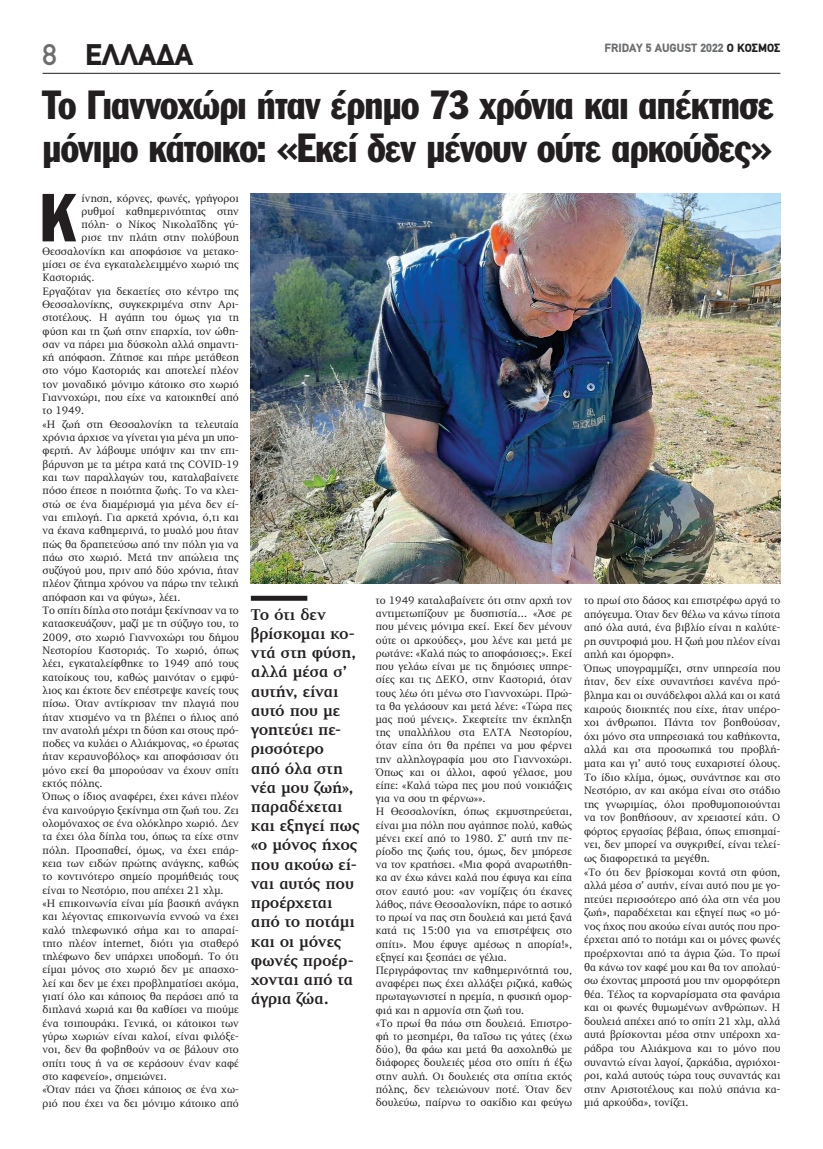
<style>
.page{position:relative;width:823px;height:1149px;background:#fff}
.page>*{position:absolute;margin:0;border:0;box-sizing:border-box;transform-origin:0 0}
.t1{font:66.6px "Franklin Gothic Greek Cond";color:#231f20}
.t2{font:40px/43px "Franklin Gothic Greek Cond";letter-spacing:-.02em;color:#231f20}
.t3{font:900 30px "PF Din Text";color:#231f20}
.t4{font:700 16px/19.2px "PF Diplomat";letter-spacing:-.015em;color:#231f20}
.t5{font:900 12px "PF Din Text";color:#6c6d70}
.t6{font:11px/13.2px "PF Diplomat";color:#231f20}
.s1{font-weight:500;color:#6c6d70}
.s2{color:#231f20}
</style>
<div class="page">
<hr style="left:43px;top:73px;width:737px;height:1px;background:#231f20">
<img style="left:251px;top:193px;width:529px;height:390px">
<div style="left:251px;top:595px;width:56px;height:5px;background:#231f20"></div>
<h3 class="t3" style="left:43px;top:37px;width:152px"><span class="s1">8</span> ΕΛΛΑΔΑ</h3>
<p class="t5" style="left:604px;top:40px;width:177px">FRIDAY 5 AUGUST 2022 <span class="s2">Ο ΚΟΣΜΟΣ</span></p>
<h2 class="t2" style="left:42px;top:83px;width:732px">Το Γιαννοχώρι ήταν έρημο 73 χρόνια και απέκτησε μόνιμο κάτοικο: «Εκεί δεν μένουν ούτε αρκούδες»</h2>
<h1 class="t1" style="left:40px;top:180px;width:38px">Κ</h1>
<p class="t6" style="left:81px;top:192px;width:159px">ίνηση, κόρνες, φωνές, γρήγοροι</p>
<p class="t6" style="left:81px;top:205px;width:159px">ρυθμοί καθημερινότητας στην</p>
<p class="t6" style="left:81px;top:218px;width:159px">πόλη- ο Νίκος Νικολαΐδης γύ-</p>
<p class="t6" style="left:81px;top:231px;width:159px">ρισε την πλάτη στην πολύβουη</p>
<p class="t6" style="left:43px;top:244px;width:198px">Θεσσαλονίκη και αποφάσισε να μετακο-</p>
<p class="t6" style="left:43px;top:258px;width:198px">μίσει σε ένα εγκαταλελειμμένο χωριό της</p>
<p class="t6" style="left:43px;top:271px;width:53px">Καστοριάς.</p>
<p class="t6" style="left:43px;top:284px;width:198px">Εργαζόταν για δεκαετίες στο κέντρο της</p>
<p class="t6" style="left:43px;top:298px;width:198px">Θεσσαλονίκης, συγκεκριμένα στην Αρι-</p>
<p class="t6" style="left:43px;top:311px;width:198px">στοτέλους. Η αγάπη του όμως για τη</p>
<p class="t6" style="left:43px;top:324px;width:198px">φύση και τη ζωή στην επαρχία, τον ώθη-</p>
<p class="t6" style="left:43px;top:338px;width:198px">σαν να πάρει μια δύσκολη αλλά σημαντι-</p>
<p class="t6" style="left:43px;top:351px;width:198px">κή απόφαση. Ζήτησε και πήρε μετάθεση</p>
<p class="t6" style="left:43px;top:364px;width:198px">στο νόμο Καστοριάς και αποτελεί πλέον</p>
<p class="t6" style="left:43px;top:377px;width:198px">τον μοναδικό μόνιμο κάτοικο στο χωριό</p>
<p class="t6" style="left:43px;top:391px;width:198px">Γιαννοχώρι, που είχε να κατοικηθεί από</p>
<p class="t6" style="left:43px;top:404px;width:43px">το 1949.</p>
<p class="t6" style="left:43px;top:417px;width:198px">«Η ζωή στη Θεσσαλονίκη τα τελευταία</p>
<p class="t6" style="left:43px;top:431px;width:198px">χρόνια άρχισε να γίνεται για μένα μη υπο-</p>
<p class="t6" style="left:43px;top:444px;width:198px">φερτή. Αν λάβουμε υπόψιν και την επι-</p>
<p class="t6" style="left:43px;top:457px;width:198px">βάρυνση με τα μέτρα κατά της COVID-19</p>
<p class="t6" style="left:43px;top:471px;width:198px">και των παραλλαγών του, καταλαβαίνετε</p>
<p class="t6" style="left:43px;top:484px;width:198px">πόσο έπεσε η ποιότητα ζωής. Το να κλει-</p>
<p class="t6" style="left:43px;top:497px;width:198px">στώ σε ένα διαμέρισμά για μένα δεν εί-</p>
<p class="t6" style="left:43px;top:510px;width:198px">ναι επιλογή. Για αρκετά χρόνια, ό,τι και</p>
<p class="t6" style="left:43px;top:524px;width:198px">να έκανα καθημερινά, το μυαλό μου ήταν</p>
<p class="t6" style="left:43px;top:537px;width:198px">πώς θα δραπετεύσω από την πόλη για να</p>
<p class="t6" style="left:43px;top:550px;width:198px">πάω στο χωριό. Μετά την απώλεια της</p>
<p class="t6" style="left:43px;top:564px;width:198px">συζύγού μου, πριν από δύο χρόνια, ήταν</p>
<p class="t6" style="left:43px;top:577px;width:197px">πλέον ζήτημα χρόνου να πάρω την τελική</p>
<p class="t6" style="left:43px;top:590px;width:139px">απόφαση και να φύγω», λέει.</p>
<p class="t6" style="left:43px;top:604px;width:198px">Το σπίτι δίπλα στο ποτάμι ξεκίνησαν να το</p>
<p class="t6" style="left:43px;top:617px;width:198px">κατασκευάζουν, μαζί με τη σύζυγο του, το</p>
<p class="t6" style="left:43px;top:630px;width:198px">2009, στο χωριό Γιαννοχώρι του δήμου</p>
<p class="t6" style="left:43px;top:643px;width:198px">Νεστορίου Καστοριάς. Το χωριό, όπως</p>
<p class="t6" style="left:43px;top:657px;width:198px">λέει, εγκαταλείφθηκε το 1949 από τους</p>
<p class="t6" style="left:43px;top:670px;width:198px">κατοίκους του, καθώς μαινόταν ο εμφύ-</p>
<p class="t6" style="left:43px;top:683px;width:198px">λιος και έκτοτε δεν επέστρεψε κανείς τους</p>
<p class="t6" style="left:43px;top:697px;width:198px">πίσω. Όταν αντίκρισαν την πλαγιά που</p>
<p class="t6" style="left:43px;top:710px;width:198px">ήταν χτισμένο να τη βλέπει ο ήλιος από</p>
<p class="t6" style="left:43px;top:723px;width:198px">την ανατολή μέχρι τη δύση και στους πρό-</p>
<p class="t6" style="left:43px;top:737px;width:198px">ποδες να κυλάει ο Αλιάκμονας, «ο έρωτας</p>
<p class="t6" style="left:43px;top:750px;width:198px">ήταν κεραυνοβόλος» και αποφάσισαν ότι</p>
<p class="t6" style="left:43px;top:763px;width:198px">μόνο εκεί θα μπορούσαν να έχουν σπίτι</p>
<p class="t6" style="left:43px;top:776px;width:61px">εκτός πόλης.</p>
<p class="t6" style="left:43px;top:790px;width:198px">Όπως ο ίδιος αναφέρει, έχει κάνει πλέον</p>
<p class="t6" style="left:43px;top:803px;width:198px">ένα καινούργιο ξεκίνημα στη ζωή του. Ζει</p>
<p class="t6" style="left:43px;top:816px;width:198px">ολομόναχος σε ένα ολόκληρο χωριό. Δεν</p>
<p class="t6" style="left:43px;top:830px;width:198px">τα έχει όλα δίπλα του, όπως τα είχε στην</p>
<p class="t6" style="left:43px;top:843px;width:198px">πόλη. Προσπαθεί, όμως, να έχει επάρ-</p>
<p class="t6" style="left:43px;top:856px;width:198px">κεια των ειδών πρώτης ανάγκης, καθώς</p>
<p class="t6" style="left:43px;top:870px;width:198px">το κοντινότερο σημείο προμήθειάς τους</p>
<p class="t6" style="left:43px;top:883px;width:182px">είναι το Νεστόριο, που απέχει 21 χλμ.</p>
<p class="t6" style="left:43px;top:896px;width:198px">«Η επικοινωνία είναι μία βασική ανάγκη</p>
<p class="t6" style="left:43px;top:909px;width:198px">και λέγοντας επικοινωνία εννοώ να έχει</p>
<p class="t6" style="left:43px;top:923px;width:198px">καλό τηλεφωνικό σήμα και το απαραί-</p>
<p class="t6" style="left:43px;top:936px;width:198px">τητο πλέον internet, διότι για σταθερό</p>
<p class="t6" style="left:43px;top:949px;width:198px">τηλέφωνο δεν υπάρχει υποδομή. Το ότι</p>
<p class="t6" style="left:43px;top:963px;width:198px">είμαι μόνος στο χωριό δεν με απασχο-</p>
<p class="t6" style="left:43px;top:976px;width:198px">λεί και δεν με έχει προβληματίσει ακόμα,</p>
<p class="t6" style="left:43px;top:989px;width:198px">γιατί όλο και κάποιος θα περάσει από τα</p>
<p class="t6" style="left:43px;top:1003px;width:198px">διπλανά χωριά και θα καθίσει να πιούμε</p>
<p class="t6" style="left:43px;top:1016px;width:198px">ένα τσιπουράκι. Γενικά, οι κάτοικοι των</p>
<p class="t6" style="left:43px;top:1029px;width:198px">γύρω χωριών είναι καλοί́ , είναι φιλόξε-</p>
<p class="t6" style="left:43px;top:1042px;width:198px">νοι, δεν θα φοβηθούν να σε βάλουν στο</p>
<p class="t6" style="left:43px;top:1056px;width:198px">σπίτι τους ή να σε κεράσουν έναν καφέ</p>
<p class="t6" style="left:43px;top:1069px;width:126px">στο καφενείο», σημειώνει.</p>
<p class="t6" style="left:43px;top:1082px;width:198px">«Όταν πάει να ζήσει κάποιος σε ένα χω-</p>
<p class="t6" style="left:43px;top:1096px;width:198px">ριό που έχει να δει μόνιμο κάτοικο από</p>
<p class="t4" style="left:251px;top:605px;width:110px">Το ότι δεν βρίσκομαι κο&shy;ντά στη φύση, αλλά μέσα σ’ αυτήν, είναι αυτό που με γοητεύει πε&shy;ρισσότερο<br>από όλα στη νέα μου ζωή», παραδέχεται και εξηγεί πως «ο μόνος ήχος που ακούω εί&shy;ναι αυτός που προέρχεται από το ποτάμι και οι μόνες φωνές προέρ&shy;χονται από τα άγρια ζώα.</p>
<p class="t6" style="left:375px;top:594px;width:198px">το 1949 καταλαβαίνετε ότι στην αρχή́ τον αντιμετωπίζουν με δυσπιστία… «Άσε ρε που μένεις μόνιμα εκεί. Εκεί δεν μένουν ούτε οι αρκούδες», μου λένε και μετά με ρωτάνε: «Καλά πώς το αποφάσισες;». Εκεί που γελάω είναι με τις δημόσιες υπηρε&shy;σίες και τις ΔΕΚΟ, στην Καστοριά, όταν τους λέω ότι μένω στο Γιαννοχώρι. Πρώ&shy;τα θα γελάσουν και μετά λένε: «Τώρα πες μας πού μένεις». Σκεφτείτε την έκπληξη της υπαλλήλου στα ΕΛΤΑ Νεστορίου, όταν είπα ότι θα πρέπει να μου φέρνει την αλληλογραφία μου στο Γιαννοχώρι.<br>Όπως και οι άλλοι, αφού γέλασε, μου είπε: «Καλά τώρα πες μου πού νοικιάζεις για να σου τη φέρνω»».<br>Η Θεσσαλονίκη, όπως εκμυστηρεύεται, είναι μια πόλη που αγάπησε πολύ, καθώς μένει εκεί από το 1980. Σ’ αυτή την πε&shy;ρίοδο της ζωής του, όμως, δεν μπόρεσε να τον κρατήσει. «Μια φορά αναρωτήθη&shy;κα αν έχω κάνει καλά που έφυγα και είπα στον εαυτό μου: «αν νομίζεις ότι έκανες λάθος, πάνε Θεσσαλονίκη, πάρε το αστικό το πρωί να πας στη δουλειά και μετά ξανά κατά τις 15:00 για να επιστρέψεις στο σπίτι». Μου έφυγε αμέσως η απορία!», εξηγεί και ξεσπάει σε γέλια.<br>Περιγράφοντας την καθημερινότητά του, αναφέρει πως έχει αλλάξει ριζικά, καθώς πρωταγωνιστεί η ηρεμία, η φυσική ομορ&shy;φιά και η αρμονία στη ζωή του.<br>«Το πρωί θα πάω στη δουλειά. Επιστρο&shy;φή το μεσημέρι, θα ταΐσω τις γάτες (έχω δύο), θα φάω και μετά θα ασχοληθώ με διάφορες δουλειές μέσα στο σπίτι ή έξω στην αυλή. Οι δουλειές στα σπίτια εκτός πόλης, δεν τελειώνουν ποτέ. Όταν δεν δουλεύω, παίρνω το σακίδιο και φεύγω</p>
<p class="t6" style="left:583px;top:593px;width:198px;line-height:13.6px">το πρωί στο δάσος και επιστρέφω αργά το απόγευμα. Όταν δεν θέλω να κάνω τίποτα από όλα αυτά, ένα βιβλίο είναι η καλύτε&shy;ρη συντροφιά μου. Η ζωή μου πλέον είναι απλή και όμορφη».<br>Όπως υπογραμμίζει, στην υπηρεσία που ήταν, δεν είχε συναντήσει κανένα πρό&shy;βλημα και οι συνάδελφοι αλλά και οι κατά καιρούς διοικητές που είχε, ήταν υπέρο&shy;χοι άνθρωποι. Πάντα τον βοηθούσαν, όχι μόνο στα υπηρεσιακά του καθήκοντα, αλλά και στα προσωπικά του προβλή&shy;ματα και γι’ αυτό τους ευχαριστεί όλους.<br>Το ίδιο κλίμα, όμως, συνάντησε και στο Νεστόριο, αν και ακόμα είναι στο στάδιο της γνωριμίας, όλοι προθυμοποιούνται να τον βοηθήσουν, αν χρειαστεί κάτι. Ο φόρτος εργασίας βέβαια, όπως επισημαί&shy;νει, δεν μπορεί να συγκριθεί, είναι τελεί&shy;ως διαφορετικά τα μεγέθη.<br>«Το ότι δεν βρίσκομαι κοντά στη φύση, αλλά μέσα σ’ αυτήν, είναι αυτό που με γο&shy;ητεύει περισσότερο από όλα στη νέα μου ζωή», παραδέχεται και εξηγεί πως «ο μό&shy;νος ήχος που ακούω είναι αυτός που προ&shy;έρχεται από το ποτάμι και οι μόνες φωνές προέρχονται από τα άγρια ζώα. Το πρωί θα κάνω τον καφέ μου και θα τον απολαύ&shy;σω έχοντας μπροστά μου την ομορφότερη θέα. Τέλος τα κορναρίσματα στα φανάρια και οι φωνές θυμωμένων ανθρώπων. Η δουλειά απέχει από το σπίτι 21 χλμ, αλλά αυτά βρίσκονται μέσα στην υπέροχη χα&shy;ράδρα του Αλιάκμονα και το μόνο που συναντώ είναι λαγοί, ζαρκάδια, αγριόχοι&shy;ροι, καλά αυτούς τώρα τους συναντάς και στην Αριστοτέλους και πολύ σπάνια κα&shy;μιά αρκούδα», τονίζει.</p>
</div>
